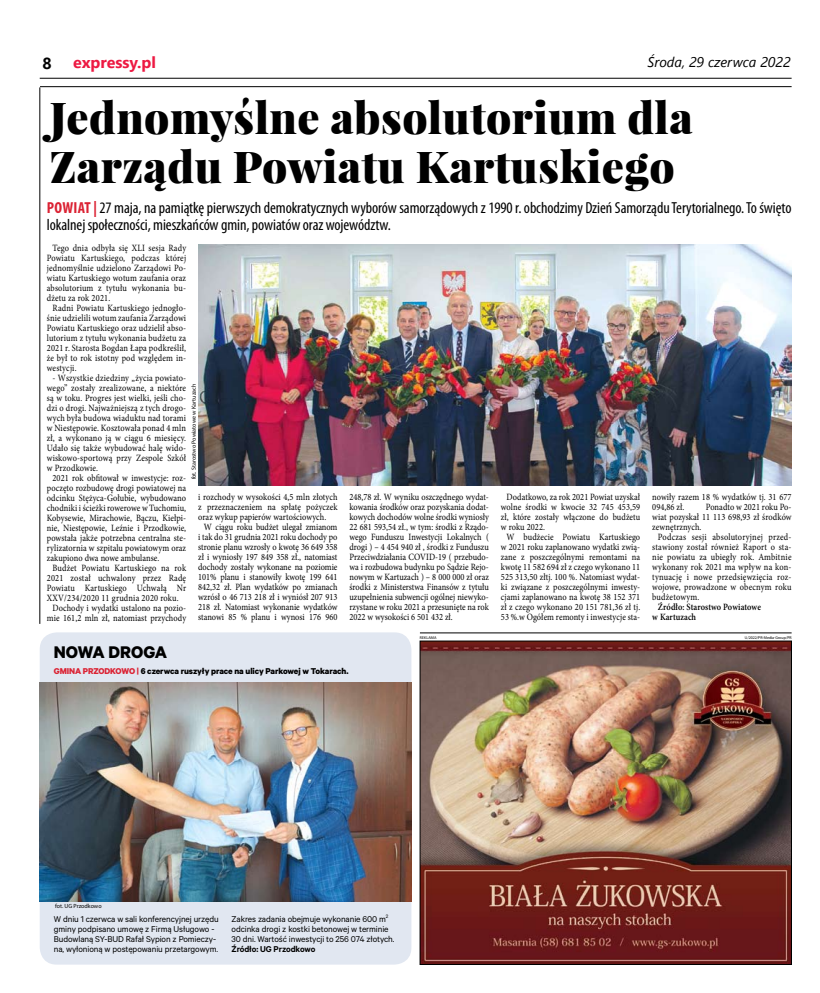
<style>
.page{position:relative;width:820px;height:993px;background:#fff}
.page>*{position:absolute;margin:0;border:0;box-sizing:border-box;transform-origin:0 0}
.t1{font:900 44px/49px "Playfair Display";letter-spacing:.01em;color:#000}
.t2{font:700 19px "Calibre";color:#000}
.t3{font:condensed 16px/17px "Myriad Pro";letter-spacing:-.005em;color:#000}
.t4{font:700 16px "Segoe UI";color:#ed1942}
.t5{font:700 condensed 16px "Myriad Pro";color:#db2233}
.t6{font:700 16px "Segoe UI";color:#000}
.t7{font:italic 14px "Segoe UI";color:#000}
.t8{font:9.6px/10px "Minion Pro";letter-spacing:.01em;color:#000;text-align:justify;scale:.87 1}
.t9{font:600 9.6px/10px "Minion Pro";letter-spacing:.005em;color:#000;scale:.87 1}
.t10{font:9.5px/10px "Calibre";letter-spacing:-.01em;color:#000}
.t11{font:700 9.5px "Calibre";letter-spacing:-.025em;color:#000}
.t12{font:600 9.5px "Calibre";letter-spacing:-.01em;color:#000}
.t13{font:700 9.5px "Calibre";color:#db2233}
.t14{font:6px "Myriad Pro";color:#000}
.t15{font:4px "Myriad Pro";color:#000}
.t16{font:4px "Myriad Pro";letter-spacing:.02em;color:#000}
.s1{font-weight:700;color:#db2233}
.s2{color:#db2233}
</style>
<div class="page">
<hr style="left:40px;top:78px;width:751px;height:1px;background:#000">
<div style="left:40px;top:632px;width:371px;height:332px;background:#e1e7f1;border-radius:17px"></div>
<img style="left:40px;top:682px;width:371px;height:219px">
<img style="left:422px;top:642px;width:367px;height:320px">
<div style="left:420px;top:640px;width:371px;height:324px;border:1px solid #000"></div>
<hr style="left:420px;top:632px;width:371px;height:1px;background:#000">
<hr style="left:40px;top:86px;width:751px;height:1px;background:#000">
<hr style="left:40px;top:87px;width:1px;height:536px;background:#000">
<img style="left:198px;top:244px;width:593px;height:241px">
<h3 class="t6" style="left:43px;top:48px;width:11px">8</h3>
<h3 class="t4" style="left:73px;top:48px;width:84px">expressy.pl</h3>
<h3 class="t7" style="left:647px;top:49px;width:144px">Środa, 29 czerwca 2022</h3>
<h1 class="t1" style="left:50px;top:93px;width:644px">Jednomyślne absolutorium dla<br>Zarządu Powiatu Kartuskiego</h1>
<h3 class="t5" style="left:47px;top:198px;width:16px">POWIAT</h3>
<h3 class="t3" style="left:47px;top:199px;width:746px;text-indent:47px"><span class="s1">|</span> 27 maja, na pamiątkę pierwszych demokratycznych wyborów samorządowych z 1990 r. obchodzimy Dzień Samorządu Terytorialnego. To święto lokalnej społeczności, mieszkańców gmin, powiatów oraz województw.</h3>
<p class="t8" style="left:52px;top:243px;width:155px">Tego dnia odbyła się XLI sesja Rady</p>
<p class="t8" style="left:47px;top:253px;width:162px">Powiatu Kartuskiego, podczas której</p>
<p class="t8" style="left:47px;top:263px;width:162px">jednomyślnie udzielono Zarządowi Po-</p>
<p class="t8" style="left:47px;top:273px;width:162px">wiatu Kartuskiego wotum zaufania oraz</p>
<p class="t8" style="left:47px;top:283px;width:162px">absolutorium z tytułu wykonania bu-</p>
<p class="t8" style="left:47px;top:293px;width:74px">dżetu za rok 2021.</p>
<p class="t8" style="left:52px;top:303px;width:155px">Radni Powiatu Kartuskiego jednogło-</p>
<p class="t8" style="left:47px;top:313px;width:162px">śnie udzielili wotum zaufania Zarządowi</p>
<p class="t8" style="left:47px;top:323px;width:162px">Powiatu Kartuskiego oraz udzielił abso-</p>
<p class="t8" style="left:47px;top:333px;width:162px">lutorium z tytułu wykonania budżetu za</p>
<p class="t8" style="left:47px;top:343px;width:162px">2021 r. Starosta Bogdan Łapa podkreślił,</p>
<p class="t8" style="left:47px;top:353px;width:162px">że był to rok istotny pod względem in-</p>
<p class="t8" style="left:47px;top:363px;width:36px">westycji.</p>
<p class="t8" style="left:52px;top:373px;width:155px">- Wszystkie dziedziny „życia powiato-</p>
<p class="t8" style="left:47px;top:383px;width:162px">wego” zostały zrealizowane, a niektóre</p>
<p class="t8" style="left:47px;top:393px;width:162px">są w toku. Progres jest wielki, jeśli cho-</p>
<p class="t8" style="left:47px;top:403px;width:162px">dzi o drogi. Najważniejszą z tych drogo-</p>
<p class="t8" style="left:47px;top:413px;width:162px">wych była budowa wiaduktu nad torami</p>
<p class="t8" style="left:47px;top:423px;width:162px">w Niestępowie. Kosztowała ponad 4 mln</p>
<p class="t8" style="left:47px;top:433px;width:162px">zł, a wykonano ją w ciągu 6 miesięcy.</p>
<p class="t8" style="left:47px;top:443px;width:162px">Udało się także wybudować halę wido-</p>
<p class="t8" style="left:47px;top:453px;width:162px">wiskowo-sportową przy Zespole Szkół</p>
<p class="t8" style="left:47px;top:463px;width:60px">w Przodkowie.</p>
<p class="t8" style="left:52px;top:473px;width:155px">2021 rok obfitował w inwestycje: roz-</p>
<p class="t8" style="left:47px;top:483px;width:162px">poczęto rozbudowę drogi powiatowej na</p>
<p class="t8" style="left:47px;top:493px;width:162px">odcinku Stężyca-Gołubie, wybudowano</p>
<p class="t8" style="left:47px;top:503px;width:162px">chodniki i ścieżki rowerowe w Tuchomiu,</p>
<p class="t8" style="left:47px;top:513px;width:162px">Kobysewie, Mirachowie, Bączu, Kiełpi-</p>
<p class="t8" style="left:47px;top:523px;width:162px">nie, Niestępowie, Leźnie i Przodkowie,</p>
<p class="t8" style="left:47px;top:533px;width:162px">powstała jakże potrzebna centralna ste-</p>
<p class="t8" style="left:47px;top:543px;width:162px">rylizatornia w szpitalu powiatowym oraz</p>
<p class="t8" style="left:47px;top:553px;width:131px">zakupiono dwa nowe ambulanse.</p>
<p class="t8" style="left:52px;top:563px;width:155px">Budżet Powiatu Kartuskiego na rok</p>
<p class="t8" style="left:47px;top:573px;width:162px">2021 został uchwalony przez Radę</p>
<p class="t8" style="left:47px;top:583px;width:162px">Powiatu Kartuskiego Uchwałą Nr</p>
<p class="t8" style="left:47px;top:593px;width:153px">XXV/234/2020 11 grudnia 2020 roku.</p>
<p class="t8" style="left:52px;top:603px;width:155px">Dochody i wydatki ustalono na pozio-</p>
<p class="t8" style="left:47px;top:613px;width:162px">mie 161,2 mln zł, natomiast przychody</p>
<p class="t14" style="left:190px;top:479px;width:97px;rotate:-90deg">fot. Starostwo Powiatowe w Kartuzach</p>
<p class="t8" style="left:198px;top:492px;width:162px">i rozchody w wysokości 4,5 mln złotych</p>
<p class="t8" style="left:198px;top:502px;width:162px">z przeznaczeniem na spłatę pożyczek</p>
<p class="t8" style="left:198px;top:512px;width:149px">oraz wykup papierów wartościowych.</p>
<p class="t8" style="left:204px;top:522px;width:155px">W ciągu roku budżet ulegał zmianom</p>
<p class="t8" style="left:198px;top:532px;width:161px">i tak do 31 grudnia 2021 roku dochody po</p>
<p class="t8" style="left:198px;top:542px;width:162px">stronie planu wzrosły o kwotę 36 649 358</p>
<p class="t8" style="left:198px;top:552px;width:162px">zł i wyniosły 197 849 358 zł., natomiast</p>
<p class="t8" style="left:198px;top:562px;width:162px">dochody zostały wykonane na poziomie</p>
<p class="t8" style="left:198px;top:572px;width:162px">101% planu i stanowiły kwotę 199 641</p>
<p class="t8" style="left:198px;top:582px;width:162px">842,32 zł. Plan wydatków po zmianach</p>
<p class="t8" style="left:198px;top:592px;width:162px">wzrósł o 46 713 218 zł i wyniósł 207 913</p>
<p class="t8" style="left:198px;top:602px;width:162px">218 zł. Natomiast wykonanie wydatków</p>
<p class="t8" style="left:198px;top:612px;width:162px">stanowi 85 % planu i wynosi 176 960</p>
<p class="t8" style="left:349px;top:492px;width:162px">248,78 zł. W wyniku oszczędnego wydat&shy;kowania środków oraz pozyskania dodat&shy;kowych dochodów wolne środki wyniosły 22 681 593,54 zł., w tym: środki z Rządo&shy;wego Funduszu Inwestycji Lokalnych ( drogi ) – 4 454 940 zł , środki z Funduszu Przeciwdziałania COVID-19 ( przebudo&shy;wa i rozbudowa budynku po Sądzie Rejo&shy;nowym w Kartuzach ) – 8 000 000 zł oraz środki z Ministerstwa Finansów z tytułu uzupełnienia subwencji ogólnej niewyko&shy;rzystane w roku 2021 a przesunięte na rok 2022 w wysokości 6 501 432 zł.</p>
<p class="t8" style="left:506px;top:492px;width:155px">Dodatkowo, za rok 2021 Powiat uzyskał</p>
<p class="t8" style="left:500px;top:502px;width:162px">wolne środki w kwocie 32 745 453,59</p>
<p class="t8" style="left:500px;top:512px;width:162px">zł, które zostały włączone do budżetu</p>
<p class="t8" style="left:500px;top:522px;width:52px">w roku 2022.</p>
<p class="t8" style="left:506px;top:532px;width:155px">W budżecie Powiatu Kartuskiego</p>
<p class="t8" style="left:500px;top:542px;width:162px">w 2021 roku zaplanowano wydatki zwią-</p>
<p class="t8" style="left:500px;top:552px;width:162px">zane z poszczególnymi remontami na</p>
<p class="t8" style="left:500px;top:562px;width:162px">kwotę 11 582 694 zł z czego wykonano 11</p>
<p class="t8" style="left:500px;top:572px;width:162px">525 313,50 złtj. 100 %. Natomiast wydat-</p>
<p class="t8" style="left:500px;top:582px;width:162px">ki związane z poszczególnymi inwesty-</p>
<p class="t8" style="left:500px;top:592px;width:162px">cjami zaplanowano na kwotę 38 152 371</p>
<p class="t8" style="left:500px;top:602px;width:162px">zł z czego wykonano 20 151 781,36 zł tj.</p>
<p class="t8" style="left:500px;top:612px;width:162px">53 %.w Ogółem remonty i inwestycje sta-</p>
<p class="t8" style="left:652px;top:492px;width:161px">nowiły razem 18 % wydatków tj. 31 677<br>094,86 zł.</p>
<p class="t8" style="left:705px;top:502px;width:100px">Ponadto w 2021 roku Po-</p>
<p class="t8" style="left:652px;top:512px;width:162px">wiat pozyskał 11 113 698,93 zł środków</p>
<p class="t8" style="left:652px;top:522px;width:58px">zewnętrznych.</p>
<p class="t8" style="left:657px;top:532px;width:155px">Podczas sesji absolutoryjnej przed-</p>
<p class="t8" style="left:652px;top:542px;width:162px">stawiony został również Raport o sta-</p>
<p class="t8" style="left:652px;top:552px;width:162px">nie powiatu za ubiegły rok. Ambitnie</p>
<p class="t8" style="left:652px;top:562px;width:162px">wykonany rok 2021 ma wpływ na kon-</p>
<p class="t8" style="left:652px;top:572px;width:162px">tynuację i nowe przedsięwzięcia roz-</p>
<p class="t8" style="left:652px;top:582px;width:162px">wojowe, prowadzone w obecnym roku</p>
<p class="t8" style="left:652px;top:592px;width:56px">budżetowym.</p>
<p class="t9" style="left:652px;top:602px;width:126px;text-indent:6px">Źródło: Starostwo Powiatowe w Kartuzach</p>
<p class="t16" style="left:420px;top:635px;width:18px">Reklama</p>
<p class="t15" style="left:744px;top:635px;width:48px">U/2022/PR-Media-Group/PR</p>
<h2 class="t2" style="left:54px;top:640px;width:115px">Nowa droga</h2>
<p class="t13" style="left:54px;top:664px;width:13px">GMINA</p>
<p class="t13" style="left:83px;top:664px;width:12px">PRZOD</p>
<p class="t13" style="left:110px;top:664px;width:13px">KOWO</p>
<p class="t11" style="left:137px;top:664px;width:213px"><span class="s2">|</span> 6 czerwca ruszyły prace na ulicy Parkowej w Tokarach.</p>
<p class="t14" style="left:55px;top:902px;width:48px">fot. UG Przodkowo</p>
<p class="t10" style="left:54px;top:913px;width:166px">W dniu 1 czerwca w sali konferencyjnej urzędu gminy podpisano umowę z Firmą Usługowo - Budowlaną SY-BUD Rafał Sypion z Pomieczy&shy;na, wyłonioną w postępowaniu przetargowym.</p>
<p class="t10" style="left:231px;top:913px;width:164px">Zakres zadania obejmuje wykonanie 600 m<sup>2 </sup>odcinka drogi z kostki betonowej w terminie<br>30 dni. Wartość inwestycji to 256 074 złotych.</p>
<p class="t12" style="left:231px;top:942px;width:85px">Źródło: UG Przodkowo</p>
</div>
